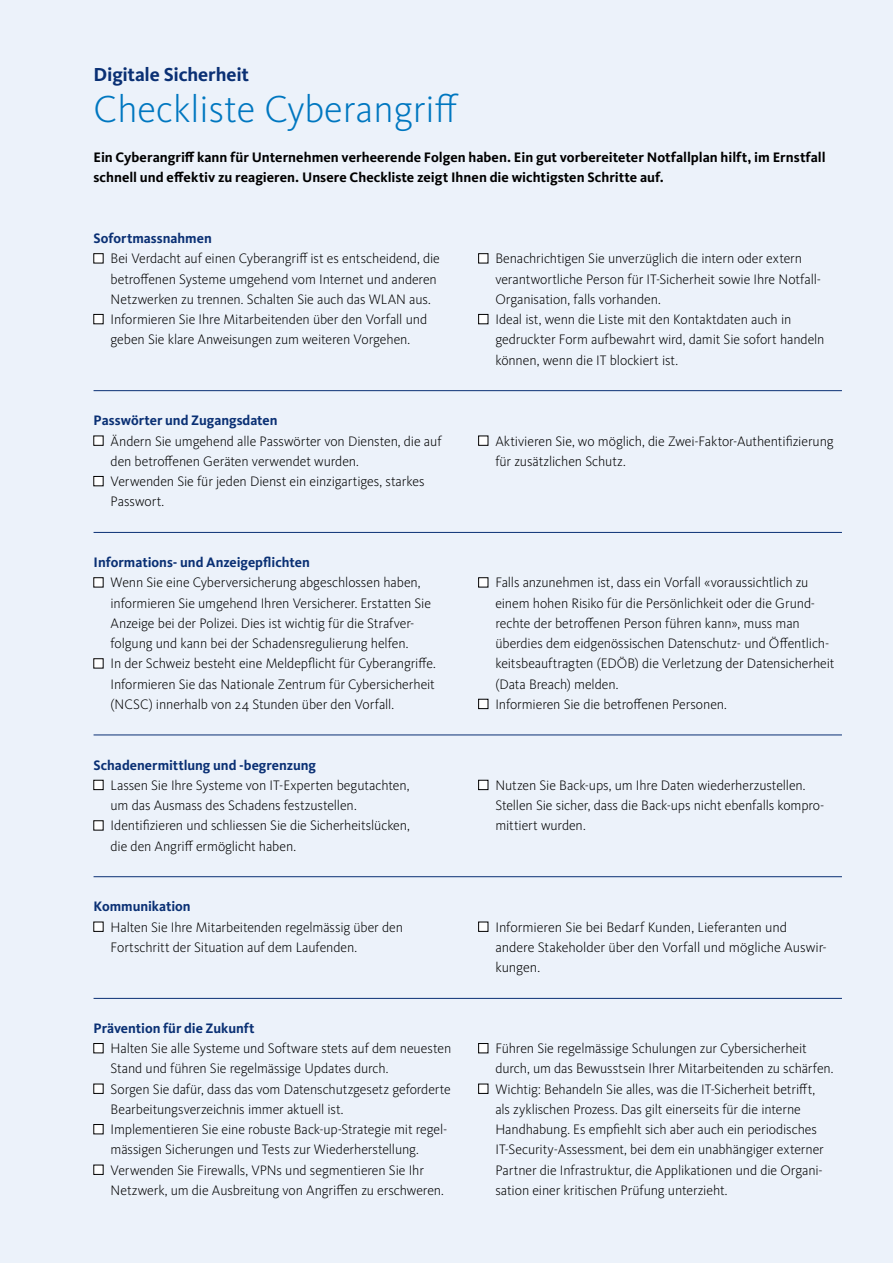
<style>
.page{position:relative;width:893px;height:1263px;background:#ecf2fa}
.page>*{position:absolute;margin:0;border:0;box-sizing:border-box;transform-origin:0 0}
.t1{font:300 39px "Kievit OT";color:#0077c0}
.t2{font:700 19.5px "Kievit OT";letter-spacing:-.01em;color:#0a3074}
.t3{font:300 14.25px/20.2px "Kievit OT";letter-spacing:-.01em;color:#000}
.t4{font:700 14.25px/20.2px "Kievit OT";color:#000}
.t5{font:700 14.25px "Kievit OT";color:#0a3074}
</style>
<div class="page">
<div style="left:94px;top:254px;width:9px;height:9px;background:#fff"></div>
<div style="left:94px;top:314px;width:9px;height:10px;background:#fff"></div>
<div style="left:94px;top:314px;width:9px;height:10px;border:1px solid #000"></div>
<div style="left:94px;top:436px;width:9px;height:9px;background:#fff"></div>
<div style="left:94px;top:476px;width:9px;height:10px;background:#fff"></div>
<div style="left:94px;top:476px;width:9px;height:10px;border:1px solid #000"></div>
<div style="left:94px;top:578px;width:9px;height:9px;background:#fff"></div>
<div style="left:94px;top:659px;width:9px;height:9px;background:#fff"></div>
<div style="left:94px;top:780px;width:9px;height:10px;background:#fff"></div>
<div style="left:94px;top:780px;width:9px;height:10px;border:1px solid #000"></div>
<div style="left:94px;top:821px;width:9px;height:9px;background:#fff"></div>
<div style="left:94px;top:922px;width:9px;height:9px;background:#fff"></div>
<div style="left:94px;top:922px;width:9px;height:10px;border:1px solid #000"></div>
<div style="left:94px;top:1043px;width:9px;height:10px;background:#fff"></div>
<div style="left:94px;top:1043px;width:9px;height:10px;border:1px solid #000"></div>
<div style="left:94px;top:1084px;width:9px;height:9px;background:#fff"></div>
<div style="left:94px;top:1084px;width:9px;height:10px;border:1px solid #000"></div>
<div style="left:94px;top:1124px;width:9px;height:10px;background:#fff"></div>
<div style="left:94px;top:1124px;width:9px;height:10px;border:1px solid #000"></div>
<div style="left:94px;top:1165px;width:9px;height:9px;background:#fff"></div>
<div style="left:94px;top:1165px;width:9px;height:10px;border:1px solid #000"></div>
<div style="left:479px;top:254px;width:9px;height:9px;background:#fff"></div>
<div style="left:478px;top:253px;width:10px;height:10px;border:1px solid #000"></div>
<div style="left:479px;top:314px;width:9px;height:10px;background:#fff"></div>
<div style="left:478px;top:314px;width:10px;height:10px;border:1px solid #000"></div>
<div style="left:479px;top:436px;width:9px;height:9px;background:#fff"></div>
<div style="left:478px;top:436px;width:10px;height:10px;border:1px solid #000"></div>
<div style="left:479px;top:578px;width:9px;height:9px;background:#fff"></div>
<div style="left:478px;top:577px;width:10px;height:10px;border:1px solid #000"></div>
<div style="left:479px;top:699px;width:9px;height:10px;background:#fff"></div>
<div style="left:478px;top:699px;width:10px;height:10px;border:1px solid #000"></div>
<div style="left:479px;top:780px;width:9px;height:10px;background:#fff"></div>
<div style="left:478px;top:780px;width:10px;height:10px;border:1px solid #000"></div>
<div style="left:479px;top:922px;width:9px;height:9px;background:#fff"></div>
<div style="left:478px;top:922px;width:10px;height:10px;border:1px solid #000"></div>
<div style="left:479px;top:1043px;width:9px;height:10px;background:#fff"></div>
<div style="left:478px;top:1043px;width:10px;height:10px;border:1px solid #000"></div>
<div style="left:479px;top:1084px;width:9px;height:9px;background:#fff"></div>
<div style="left:478px;top:1084px;width:10px;height:10px;border:1px solid #000"></div>
<hr style="left:94px;top:390px;width:748px;height:1px;background:#0a3074">
<hr style="left:94px;top:532px;width:748px;height:1px;background:#0a3074">
<hr style="left:94px;top:735px;width:748px;height:1px;background:#0a3074">
<hr style="left:94px;top:876px;width:748px;height:1px;background:#0a3074">
<hr style="left:94px;top:998px;width:748px;height:1px;background:#0a3074">
<h2 class="t2" style="left:94px;top:63px;width:157px">Digitale Sicherheit</h2>
<h1 class="t1" style="left:94px;top:85px;width:366px">Checkliste Cyberangriff</h1>
<p class="t4" style="left:94px;top:147px;width:734px">Ein Cyberangriff kann für Unternehmen verheerende Folgen haben. Ein gut vorbereiteter Notfallplan hilft, im Ernstfall schnell und effektiv zu reagieren. Unsere Checkliste zeigt Ihnen die wichtigsten Schritte auf.</p>
<p class="t5" style="left:94px;top:230px;width:120px">Sofortmassnahmen</p>
<p class="t3" style="left:111px;top:248px;width:331px">Bei Verdacht auf einen Cyberangriff ist es entscheidend, die betroffenen Systeme umgehend vom Internet und anderen Netzwerken zu trennen. Schalten Sie auch das WLAN aus.<br>Informieren Sie Ihre Mitarbeitenden über den Vorfall und geben Sie klare Anweisungen zum weiteren Vorgehen.</p>
<p class="t5" style="left:94px;top:412px;width:186px">Passwörter und Zugangsdaten</p>
<p class="t3" style="left:111px;top:430px;width:332px">Ändern Sie umgehend alle Passwörter von Diensten, die auf den betroffenen Geräten verwendet wurden.<br>Verwenden Sie für jeden Dienst ein einzigartiges, starkes Passwort.</p>
<p class="t5" style="left:94px;top:554px;width:218px">Informations- und Anzeigepflichten</p>
<p class="t3" style="left:111px;top:572px;width:327px">Wenn Sie eine Cyberversicherung abgeschlossen haben, informieren Sie umgehend Ihren Versicherer. Erstatten Sie Anzeige bei der Polizei. Dies ist wichtig für die Strafver - folgung und kann bei der Schadensregulierung helfen.<br>In der Schweiz besteht eine Meldepflicht für Cyberangriffe.<br>Informieren Sie das Nationale Zentrum für Cybersicherheit (NCSC) innerhalb von 24 Stunden über den Vorfall.</p>
<p class="t5" style="left:94px;top:756px;width:224px">Schadenermittlung und -begrenzung</p>
<p class="t3" style="left:111px;top:775px;width:301px">Lassen Sie Ihre Systeme von IT-Experten begutachten, um das Ausmass des Schadens festzustellen.<br>Identifizieren und schliessen Sie die Sicherheitslücken, die den Angriff ermöglicht haben.</p>
<p class="t5" style="left:94px;top:898px;width:99px">Kommunikation</p>
<p class="t3" style="left:111px;top:916px;width:294px">Halten Sie Ihre Mitarbeitenden regelmässig über den<br>Fortschritt der Situation auf dem Laufenden.</p>
<p class="t5" style="left:94px;top:1019px;width:163px">Prävention für die Zukunft</p>
<p class="t3" style="left:111px;top:1038px;width:342px">Halten Sie alle Systeme und Software stets auf dem neuesten Stand und führen Sie regelmässige Updates durch.<br>Sorgen Sie dafür, dass das vom Datenschutzgesetz geforderte Bearbeitungsverzeichnis immer aktuell ist.<br>Implementieren Sie eine robuste Back-up-Strategie mit regel&shy;mässigen Sicherungen und Tests zur Wiederherstellung.<br>Verwenden Sie Firewalls, VPNs und segmentieren Sie Ihr Netzwerk, um die Ausbreitung von Angriffen zu erschweren.</p>
<p class="t3" style="left:495px;top:248px;width:331px">Benachrichtigen Sie unverzüglich die intern oder extern verantwortliche Person für IT-Sicherheit sowie Ihre Notfall-Organisation, falls vorhanden.<br>Ideal ist, wenn die Liste mit den Kontaktdaten auch in gedruckter Form aufbewahrt wird, damit Sie sofort handeln können, wenn die IT blockiert ist.</p>
<p class="t3" style="left:495px;top:430px;width:340px">Aktivieren Sie, wo möglich, die Zwei-Faktor-Authentifizierung für zusätzlichen Schutz.</p>
<p class="t3" style="left:495px;top:572px;width:341px">Falls anzunehmen ist, dass ein Vorfall «voraussichtlich zu einem hohen Risiko für die Persönlichkeit oder die Grund&shy;rechte der betroffenen Person führen kann», muss man überdies dem eidgenössischen Datenschutz- und Öffentlich&shy;keitsbeauftragten (EDÖB) die Verletzung der Datensicherheit (Data Breach) melden.<br>Informieren Sie die betroffenen Personen.</p>
<p class="t3" style="left:495px;top:775px;width:331px">Nutzen Sie Back-ups, um Ihre Daten wiederherzustellen.<br>Stellen Sie sicher, dass die Back-ups nicht ebenfalls kompro&shy;mittiert wurden.</p>
<p class="t3" style="left:495px;top:916px;width:333px">Informieren Sie bei Bedarf Kunden, Lieferanten und andere Stakeholder über den Vorfall und mögliche Auswir&shy;kungen.</p>
<p class="t3" style="left:495px;top:1038px;width:340px">Führen Sie regelmässige Schulungen zur Cybersicherheit durch, um das Bewusstsein Ihrer Mitarbeitenden zu schärfen.<br>Wichtig: Behandeln Sie alles, was die IT-Sicherheit betrifft, als zyklischen Prozess. Das gilt einerseits für die interne Handhabung. Es empfiehlt sich aber auch ein periodisches IT-Security-Assessment, bei dem ein unabhängiger externer Partner die Infrastruktur, die Applikationen und die Organi&shy;sation einer kritischen Prüfung unterzieht.</p>
</div>
